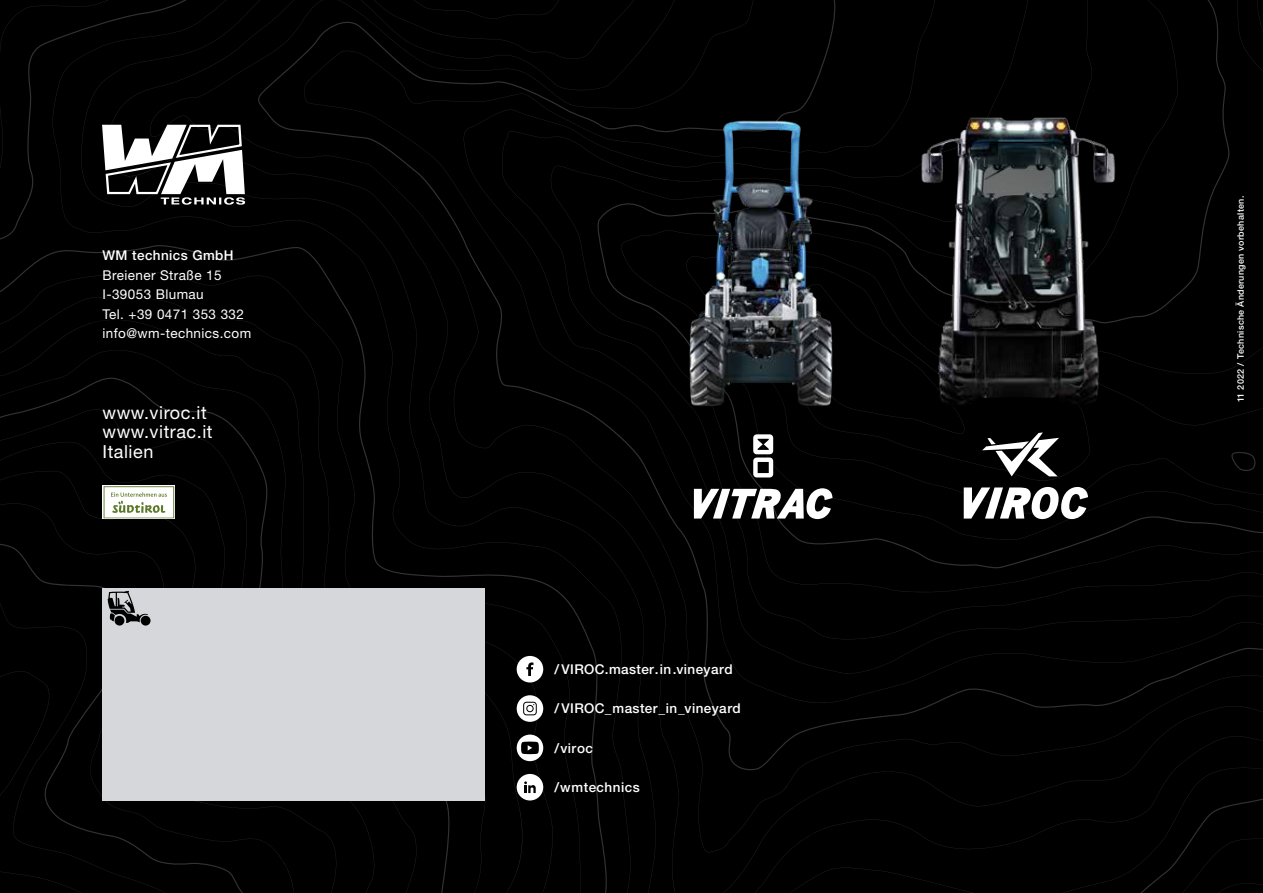
<style>
.page{position:relative;width:1263px;height:893px;background:#fff}
.page>*{position:absolute;margin:0;border:0;box-sizing:border-box;transform-origin:0 0}
.t1{font:18px/19.5px "Helvetica Neue LT Std";letter-spacing:.03em;color:#fff}
.t2{font:500 13.5px "Helvetica Neue LT Std";letter-spacing:.03em;color:#fff}
.t3{font:13.5px/19.5px "Helvetica Neue LT Std";letter-spacing:.03em;color:#fff}
.t4{font:500 9px "Helvetica Neue LT Std";letter-spacing:.03em;color:#fff}
</style>
<div class="page">
<div style="left:660px;top:0;width:603px;height:893px;background:#000"></div>
<div style="left:747px;top:723px;width:516px;height:170px;background:#000"></div>
<div style="left:631px;top:93px;width:29px;height:800px;background:#000"></div>
<div style="left:51px;top:0;width:580px;height:893px;background:#000"></div>
<div style="left:779px;top:758px;width:484px;height:135px;background:#000"></div>
<div style="left:351px;top:0;width:329px;height:93px;background:#000"></div>
<div style="left:0;top:272px;width:581px;height:621px;background:#000"></div>
<div style="left:1131px;top:787px;width:132px;height:106px;background:#000"></div>
<div style="left:0;top:295px;width:556px;height:598px;background:#000"></div>
<div style="left:0;top:308px;width:527px;height:585px;background:#000"></div>
<div style="left:0;top:347px;width:486px;height:546px;background:#000"></div>
<div style="left:0;top:407px;width:417px;height:486px;background:#000"></div>
<div style="left:0;top:441px;width:380px;height:452px;background:#000"></div>
<div style="left:0;top:470px;width:341px;height:423px;background:#000"></div>
<div style="left:0;top:586px;width:172px;height:307px;background:#000"></div>
<div style="left:0;top:627px;width:97px;height:266px;background:#000"></div>
<div style="left:102px;top:588px;width:383px;height:212px;background:#d5d7db"></div>
<div style="left:517px;top:735px;width:26px;height:26px;background:#fff;border-radius:50%"></div>
<svg style="left:521px;top:742px;width:18px;height:12px"></svg>
<div style="left:517px;top:774px;width:26px;height:26px;background:#fff;border-radius:50%"></div>
<div style="left:517px;top:695px;width:26px;height:27px;background:#fff;border-radius:50%"></div>
<svg style="left:523px;top:701px;width:14px;height:15px"></svg>
<div style="left:517px;top:656px;width:26px;height:26px;background:#fff;border-radius:50%"></div>
<svg style="left:526px;top:662px;width:7px;height:14px"></svg>
<img style="left:903px;top:105px;width:231px;height:314px">
<img style="left:666px;top:116px;width:190px;height:318px">
<svg style="left:982px;top:432px;width:77px;height:44px"></svg>
<svg style="left:964px;top:487px;width:126px;height:32px"></svg>
<svg style="left:753px;top:281px;width:212px;height:196px;background:#141517"></svg>
<svg style="left:694px;top:488px;width:138px;height:31px"></svg>
<svg style="left:0;top:0;width:253px;height:237px;background:#171717"></svg>
<svg style="left:524px;top:781px;width:12px;height:12px"></svg>
<svg style="left:108px;top:591px;width:43px;height:35px"></svg>
<svg style="left:103px;top:485px;width:72px;height:34px"></svg>
<svg style="left:104px;top:486px;width:70px;height:32px"></svg>
<p class="t2" style="left:102px;top:247px;width:133px">WM technics GmbH</p>
<p class="t3" style="left:102px;top:265px;width:150px">Breiener Straße 15<br>I-39053 Blumau<br>Tel. +39 0471 353 332 info@wm-technics.com</p>
<h1 class="t1" style="left:102px;top:402px;width:112px">www.viroc.it www.vitrac.it<br>Italien</h1>
<p class="t2" style="left:554px;top:661px;width:180px">/ VIROC.master.in.vineyard</p>
<p class="t2" style="left:554px;top:700px;width:188px">/ VIROC_master_in_vineyard</p>
<p class="t2" style="left:554px;top:740px;width:40px">/viroc</p>
<p class="t2" style="left:554px;top:779px;width:87px">/wmtechnics</p>
<p class="t4" style="left:1235px;top:402px;width:208px;rotate:-90deg">11 2022 / Technische Änderungen vorbehalten.</p>
</div>
